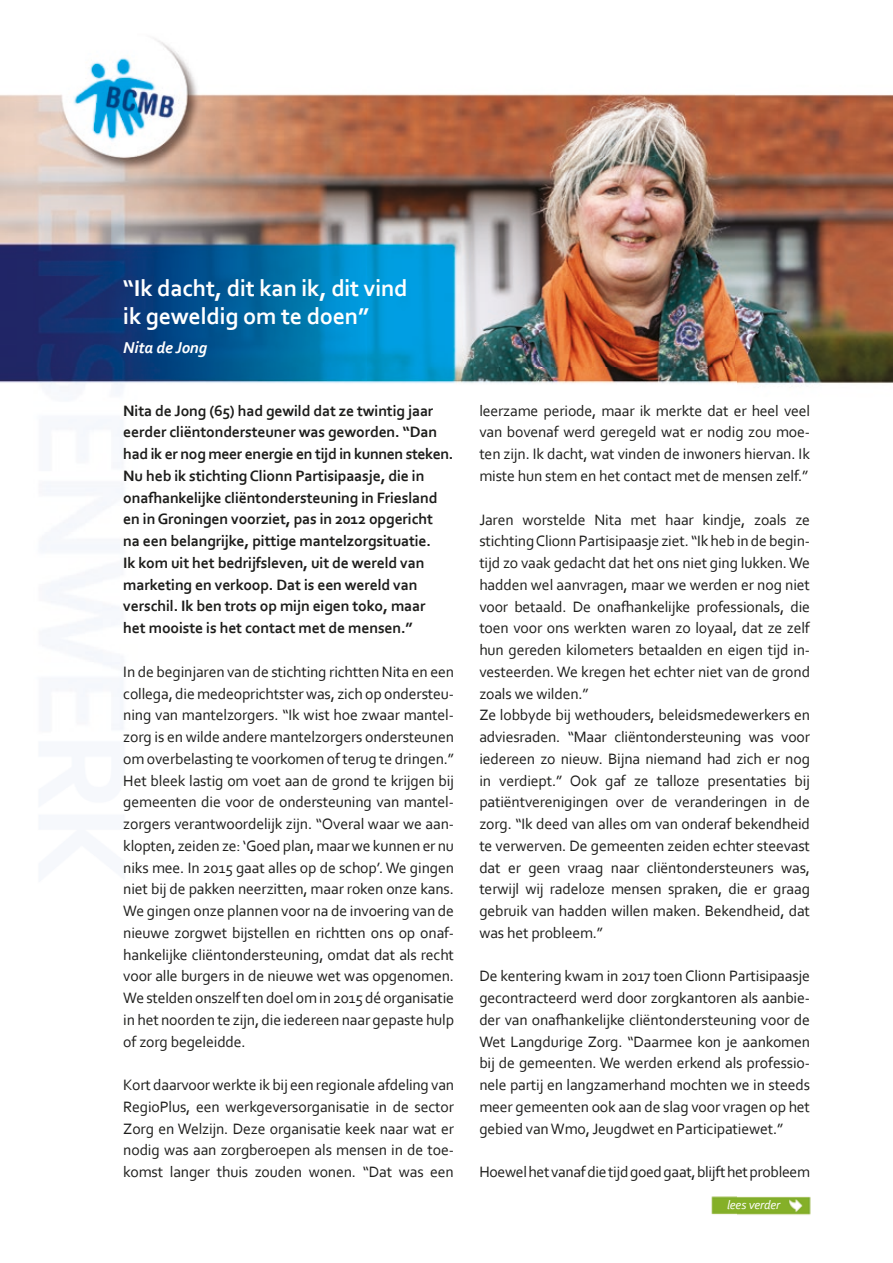
<style>
.page{position:relative;width:893px;height:1263px;background:#fff}
.page>*{position:absolute;margin:0;border:0;box-sizing:border-box;transform-origin:0 0}
.t1{font:700 24px/28.5px "Corbel";letter-spacing:-.01em;color:#fff}
.t2{font:italic 700 16.5px "Corbel";letter-spacing:-.01em;color:#fff}
.t3{font:15.75px/21.8px "Corbel";letter-spacing:-.01em;color:#1d1d1b;text-align:justify}
.t4{font:700 15.75px/21.8px "Corbel";letter-spacing:-.01em;color:#1d1d1b}
.t5{font:italic 12.75px "Corbel";letter-spacing:-.01em;color:#fff}
</style>
<div class="page">
<img style="left:0;top:39px;width:893px;height:1176px">
<h1 class="t1" style="left:123px;top:273px;width:286px">“Ik dacht, dit kan ik, dit vind ik geweldig om te doen”</h1>
<p class="t2" style="left:123px;top:337px;width:85px">Nita de Jong</p>
<p class="t4" style="left:123px;top:399px;width:332px">Nita de Jong (65) had gewild dat ze twintig jaar eerder cliëntondersteuner was geworden. “Dan had ik er nog meer energie en tijd in kunnen steken.<br>Nu heb ik stichting Clionn Partisipaasje, die in onafhankelijke cliëntondersteuning in Friesland en in Groningen voorziet, pas in 2012 opgericht na een belangrijke, pittige mantelzorgsituatie.<br>Ik kom uit het bedrijfsleven, uit de wereld van marketing en verkoop. Dat is een wereld van verschil. Ik ben trots op mijn eigen toko, maar<br>het mooiste is het contact met de mensen.”</p>
<p class="t3" style="left:123px;top:660px;width:332px">In de beginjaren van de stichting richtten Nita en een collega, die medeoprichtster was, zich op ondersteu&shy;ning van mantelzorgers. “Ik wist hoe zwaar mantel&shy;zorg is en wilde andere mantelzorgers ondersteunen om overbelasting te voorkomen of terug te dringen.” Het bleek lastig om voet aan de grond te krijgen bij gemeenten die voor de ondersteuning van mantel&shy;zorgers verantwoordelijk zijn. “Overal waar we aan&shy;klopten, zeiden ze: ‘Goed plan, maar we kunnen er nu niks mee. In 2015 gaat alles op de schop’. We gingen niet bij de pakken neerzitten, maar roken onze kans.<br>We gingen onze plannen voor na de invoering van de nieuwe zorgwet bijstellen en richtten ons op onaf&shy;hankelijke cliëntondersteuning, omdat dat als recht voor alle burgers in de nieuwe wet was opgenomen.<br>We stelden onszelf ten doel om in 2015 dé organisatie in het noorden te zijn, die iedereen naar gepaste hulp of zorg begeleidde.</p>
<p class="t3" style="left:123px;top:1073px;width:332px">Kort daarvoor werkte ik bij een regionale afdeling van RegioPlus, een werkgeversorganisatie in de sector Zorg en Welzijn. Deze organisatie keek naar wat er nodig was aan zorgberoepen als mensen in de toe&shy;komst langer thuis zouden wonen. “Dat was een</p>
<p class="t3" style="left:479px;top:399px;width:332px">leerzame periode, maar ik merkte dat er heel veel van bovenaf werd geregeld wat er nodig zou moe&shy;ten zijn. Ik dacht, wat vinden de inwoners hiervan. Ik miste hun stem en het contact met de mensen zelf.”</p>
<p class="t3" style="left:479px;top:508px;width:332px;text-align:left">Jaren worstelde Nita met haar kindje, zoals ze stichting Clionn Partisipaasje ziet. “Ik heb in de begin&shy;tijd zo vaak gedacht dat het ons niet ging lukken. We hadden wel aanvragen, maar we werden er nog niet voor betaald. De onafhankelijke professionals, die toen voor ons werkten waren zo loyaal, dat ze zelf hun gereden kilometers betaalden en eigen tijd in&shy;vesteerden. We kregen het echter niet van de grond zoals we wilden.”<br>Ze lobbyde bij wethouders, beleidsmedewerkers en adviesraden. “Maar cliëntondersteuning was voor ie der een zo nieuw. Bijna niemand had zich er nog in verdiept.” Ook gaf ze talloze presentaties bij patiëntverenigingen over de veranderingen in de zorg. “Ik deed van alles om van onderaf bekendheid te verwerven. De gemeenten zeiden echter steevast dat er geen vraag naar cliëntondersteuners was, terwijl wij radeloze mensen spraken, die er graag gebruik van hadden willen maken. Bekendheid, dat was het probleem.”</p>
<p class="t3" style="left:479px;top:965px;width:332px">De kentering kwam in 2017 toen Clionn Partisipaasje gecontracteerd werd door zorgkantoren als aanbie&shy;der van onafhankelijke cliëntondersteuning voor de Wet Langdurige Zorg. “Daarmee kon je aankomen bij de gemeenten. We werden erkend als professio&shy;nele partij en langzamerhand mochten we in steeds meer gemeenten ook aan de slag voor vragen op het gebied van Wmo, Jeugdwet en Participatiewet.”</p>
<p class="t3" style="left:479px;top:1160px;width:332px">Hoewel het vanaf die tijd goed gaat, blijft het probleem</p>
<p class="t5" style="left:727px;top:1196px;width:55px">lees verder</p>
</div>
